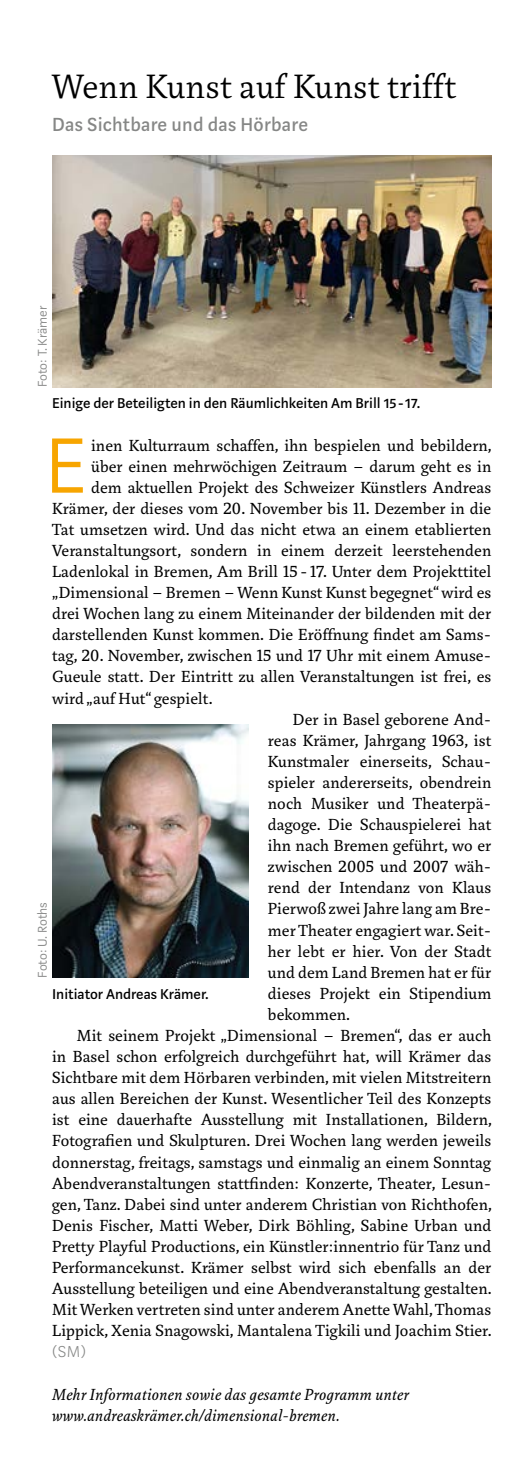
<style>
.page{position:relative;width:519px;height:1470px;background:#fff}
.page>*{position:absolute;margin:0;border:0;box-sizing:border-box;transform-origin:0 0}
.t1{font:300 86.62px "Marat Sans";color:#f7a500}
.t2{font:300 36.75px "Marat";letter-spacing:.01em;color:#000}
.t3{font:500 21px "Marat Sans";letter-spacing:.01em;color:#868786}
.t4{font:17.5px "Marat";letter-spacing:.01em;color:#000}
.t5{font:italic 17.5px/21px "Marat";letter-spacing:.025em;color:#000}
.t6{font:200 17.5px "Marat Sans";color:#868786}
.t7{font:500 15.75px "Marat Sans";color:#000}
.t8{font:300 14px "Marat Sans";color:#868786}
</style>
<div class="page">
<img style="left:52px;top:155px;width:439px;height:232px">
<img style="left:52px;top:725px;width:196px;height:253px">
<h2 class="t2" style="left:52px;top:67px;width:406px">Wenn Kunst auf Kunst trifft</h2>
<p class="t3" style="left:52px;top:114px;width:257px">Das Sichtbare und das Hörbare</p>
<p class="t8" style="left:35px;top:387px;width:83px;rotate:-90deg">Foto: T. Krämer</p>
<p class="t7" style="left:52px;top:395px;width:370px">Einige der Beteiligten in den Räumlichkeiten Am Brill 15 - 17.</p>
<h1 class="t1" style="left:45px;top:420px;width:43px">E</h1>
<p class="t4" style="left:91px;top:435px;width:402px">inen Kulturraum schaffen, ihn bespielen und bebildern,</p>
<p class="t4" style="left:91px;top:456px;width:401px">über einen mehrwöchigen Zeitraum – darum geht es in</p>
<p class="t4" style="left:91px;top:478px;width:401px">dem aktuellen Projekt des Schweizer Künstlers Andreas</p>
<p class="t4" style="left:52px;top:499px;width:440px">Krämer, der dieses vom 20. November bis 11. Dezember in die</p>
<p class="t4" style="left:52px;top:520px;width:441px">Tat umsetzen wird. Und das nicht etwa an einem etablierten</p>
<p class="t4" style="left:52px;top:541px;width:441px">Veranstaltungsort, sondern in einem derzeit leerstehenden</p>
<p class="t4" style="left:52px;top:562px;width:441px">Ladenlokal in Bremen, Am Brill 15 - 17. Unter dem Projekttitel</p>
<p class="t4" style="left:52px;top:583px;width:441px">„Dimensional – Bremen – Wenn Kunst Kunst begegnet“ wird es</p>
<p class="t4" style="left:52px;top:604px;width:440px">drei Wochen lang zu einem Miteinander der bildenden mit der</p>
<p class="t4" style="left:52px;top:625px;width:440px">darstellenden Kunst kommen. Die Eröffnung findet am Sams-</p>
<p class="t4" style="left:52px;top:646px;width:441px">tag, 20. November, zwischen 15 und 17 Uhr mit einem Amuse-</p>
<p class="t4" style="left:52px;top:667px;width:441px">Gueule statt. Der Eintritt zu allen Veranstaltungen ist frei, es</p>
<p class="t4" style="left:52px;top:688px;width:162px">wird „auf Hut“ gespielt.</p>
<p class="t4" style="left:293px;top:710px;width:200px">Der in Basel geborene And-</p>
<p class="t4" style="left:268px;top:731px;width:225px">reas Krämer, Jahrgang 1963, ist</p>
<p class="t4" style="left:268px;top:752px;width:225px">Kunstmaler einerseits, Schau-</p>
<p class="t4" style="left:268px;top:773px;width:225px">spieler andererseits, obendrein</p>
<p class="t4" style="left:268px;top:794px;width:225px">noch Musiker und Theaterpä-</p>
<p class="t4" style="left:268px;top:815px;width:225px">dagoge. Die Schauspielerei hat</p>
<p class="t4" style="left:268px;top:836px;width:225px">ihn nach Bremen geführt, wo er</p>
<p class="t4" style="left:268px;top:857px;width:225px">zwischen 2005 und 2007 wäh-</p>
<p class="t4" style="left:268px;top:878px;width:225px">rend der Intendanz von Klaus</p>
<p class="t4" style="left:268px;top:899px;width:225px">Pierwoß zwei Jahre lang am Bre-</p>
<p class="t4" style="left:268px;top:920px;width:225px">mer Theater engagiert war. Seit-</p>
<p class="t4" style="left:268px;top:941px;width:225px">her lebt er hier. Von der Stadt</p>
<p class="t4" style="left:268px;top:963px;width:225px">und dem Land Bremen hat er für</p>
<p class="t4" style="left:268px;top:984px;width:225px">dieses Projekt ein Stipendium</p>
<p class="t4" style="left:268px;top:1005px;width:84px">bekommen.</p>
<p class="t4" style="left:77px;top:1026px;width:416px">Mit seinem Projekt „Dimensional – Bremen“, das er auch</p>
<p class="t4" style="left:52px;top:1047px;width:440px">in Basel schon erfolgreich durchgeführt hat, will Krämer das</p>
<p class="t4" style="left:52px;top:1068px;width:441px">Sichtbare mit dem Hörbaren verbinden, mit vielen Mitstreitern</p>
<p class="t4" style="left:52px;top:1089px;width:440px">aus allen Bereichen der Kunst. Wesentlicher Teil des Konzepts</p>
<p class="t4" style="left:52px;top:1110px;width:441px">ist eine dauerhafte Ausstellung mit Installationen, Bildern,</p>
<p class="t4" style="left:52px;top:1131px;width:441px">Fotografien und Skulpturen. Drei Wochen lang werden jeweils</p>
<p class="t4" style="left:52px;top:1152px;width:440px">donnerstag, freitags, samstags und einmalig an einem Sonntag</p>
<p class="t4" style="left:52px;top:1173px;width:441px">Abendveranstaltungen stattfinden: Konzerte, Theater, Lesun-</p>
<p class="t4" style="left:52px;top:1195px;width:441px">gen, Tanz. Dabei sind unter anderem Christian von Richthofen,</p>
<p class="t4" style="left:52px;top:1216px;width:441px">Denis Fischer, Matti Weber, Dirk Böhling, Sabine Urban und</p>
<p class="t4" style="left:52px;top:1237px;width:441px">Pretty Playful Productions, ein Künstler:innentrio für Tanz und</p>
<p class="t4" style="left:52px;top:1258px;width:441px">Performancekunst. Krämer selbst wird sich ebenfalls an der</p>
<p class="t4" style="left:52px;top:1279px;width:441px">Ausstellung beteiligen und eine Abendveranstaltung gestalten.</p>
<p class="t4" style="left:52px;top:1300px;width:441px">Mit Werken vertreten sind unter anderem Anette Wahl, Thomas</p>
<p class="t4" style="left:52px;top:1321px;width:441px">Lippick, Xenia Snagowski, Mantalena Tigkili und Joachim Stier.</p>
<p class="t6" style="left:52px;top:1343px;width:35px">(SM)</p>
<p class="t5" style="left:52px;top:1384px;width:358px">Mehr Informationen sowie das gesamte Programm unter www.andreaskrämer.ch/dimensional-bremen.</p>
<p class="t8" style="left:35px;top:978px;width:77px;rotate:-90deg">Foto: U. Roths</p>
<p class="t7" style="left:52px;top:985px;width:158px">Initiator Andreas Krämer.</p>
</div>
